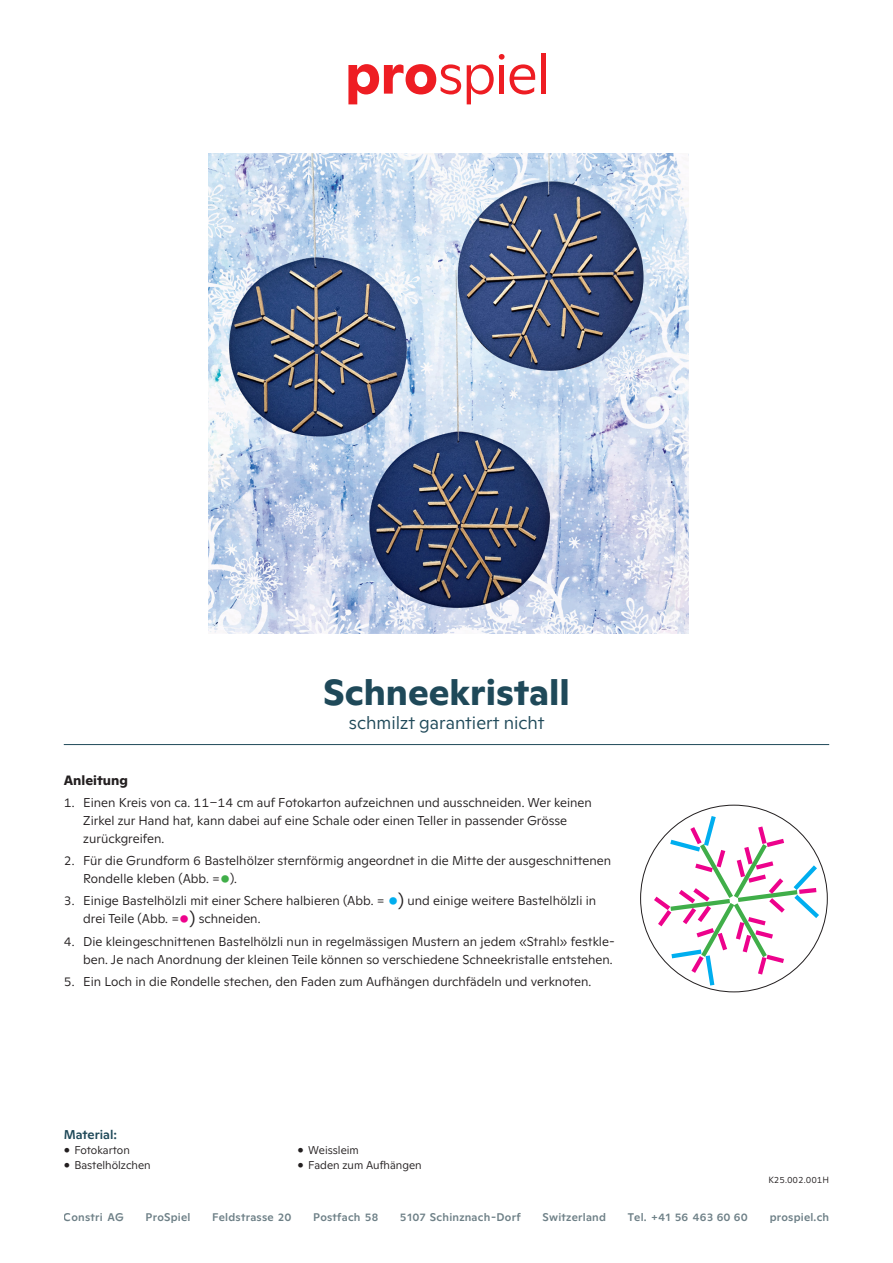
<style>
.page{position:relative;width:893px;height:1263px;background:#fff}
.page>*{position:absolute;margin:0;border:0;box-sizing:border-box;transform-origin:0 0}
.TITEL_24{font:700 36px "Ginto Normal";color:#1f4959}
.UT_12{font:300 18px "Ginto Normal";color:#1f4959}
.UT_9{font:700 13.5px "Ginto Normal";color:#231f20}
.GT_8_5_12{font:300 12.75px/18px "Ginto Normal";color:#231f20}
.Material_Titel_8_5{font:500 12.75px "Ginto Normal";color:#1f4959}
.MATERIAL{font:300 11.25px "Ginto Normal";color:#231f20}
.t1{font:500 11.1px "Ginto Normal";letter-spacing:.02em;color:#2f4953}
.MATERIAL-2{font:300 9px "Ginto Normal";color:#231f20}
.s1{font-size:18px;color:#40ae49}
.s2{font-size:18px;color:#00aeef}
.s3{font-size:18px}
.s4{font-size:18px;color:#ed028c}
</style>
<div class="page">
<hr style="left:64px;top:744px;width:765px;height:1px;background:#1f4959">
<svg style="left:348px;top:64px;width:113px;height:40px"></svg>
<svg style="left:467px;top:54px;width:68px;height:50px"></svg>
<div style="left:541px;top:53px;width:5px;height:41px;background:#ee1d23"></div>
<img style="left:208px;top:153px;width:481px;height:481px">
<svg style="left:654px;top:816px;width:165px;height:169px"></svg>
<p class="TITEL_24" style="left:323px;top:665px;width:248px">Schneekristall</p>
<p class="UT_12" style="left:349px;top:709px;width:197px">schmilzt garantiert nicht</p>
<p class="UT_9" style="left:64px;top:770px;width:66px">Anleitung</p>
<p class="GT_8_5_12" style="left:83px;top:792px;width:510px;text-indent:-20px">1. Einen Kreis von ca. 11–14 cm auf Fotokarton aufzeichnen und ausschneiden. Wer keinen<br>Zirkel zur Hand hat, kann dabei auf eine Schale oder einen Teller in passender Grösse zurückgreifen.</p>
<p class="GT_8_5_12" style="left:83px;top:851px;width:529px;text-indent:-20px">2. Für die Grundform 6 Bastelhölzer sternförmig angeordnet in die Mitte der ausgeschnittenen<br>Rondelle kleben (Abb. =<span class="s1">•</span>).</p>
<p class="GT_8_5_12" style="left:83px;top:891px;width:514px;text-indent:-20px">3. Einige Bastelhölzli mit einer Schere halbieren (Abb. = <span class="s2">•</span><span class="s3">)</span> und einige weitere Bastelhölzli in drei Teile (Abb. =<span class="s4">•</span><span class="s3">)</span> schneiden.</p>
<p class="GT_8_5_12" style="left:64px;top:931px;width:552px;text-align:right">4. Die kleingeschnittenen Bastelhölzli nun in regelmässigen Mustern an jedem «Strahl» festkle&shy;ben. Je nach Anordnung der kleinen Teile können so verschiedene Schneekristalle entstehen.</p>
<p class="GT_8_5_12" style="left:64px;top:971px;width:529px">5. Ein Loch in die Rondelle stechen, den Faden zum Aufhängen durchfädeln und verknoten.</p>
<p class="Material_Titel_8_5" style="left:64px;top:1125px;width:55px">Material:</p>
<p class="MATERIAL" style="left:64px;top:1142px;width:68px">• Fotokarton</p>
<p class="MATERIAL" style="left:298px;top:1142px;width:63px">• Weissleim</p>
<p class="MATERIAL" style="left:64px;top:1157px;width:89px">• Bastelhölzchen</p>
<p class="MATERIAL" style="left:298px;top:1157px;width:126px">• Faden zum Aufhängen</p>
<p class="MATERIAL-2" style="left:768px;top:1173px;width:62px">K25.002.001H</p>
<p class="t1" style="left:64px;top:1208px;width:62px">Constri AG</p>
<p class="t1" style="left:146px;top:1208px;width:46px">ProSpiel</p>
<p class="t1" style="left:212px;top:1208px;width:81px">Feldstrasse 20</p>
<p class="t1" style="left:313px;top:1208px;width:66px">Postfach 58</p>
<p class="t1" style="left:400px;top:1208px;width:122px">5107 Schinznach-Dorf</p>
<p class="t1" style="left:543px;top:1208px;width:65px">Switzerland</p>
<p class="t1" style="left:628px;top:1208px;width:122px">Tel. +41 56 463 60 60</p>
<p class="t1" style="left:770px;top:1208px;width:61px">prospiel.ch</p>
</div>
